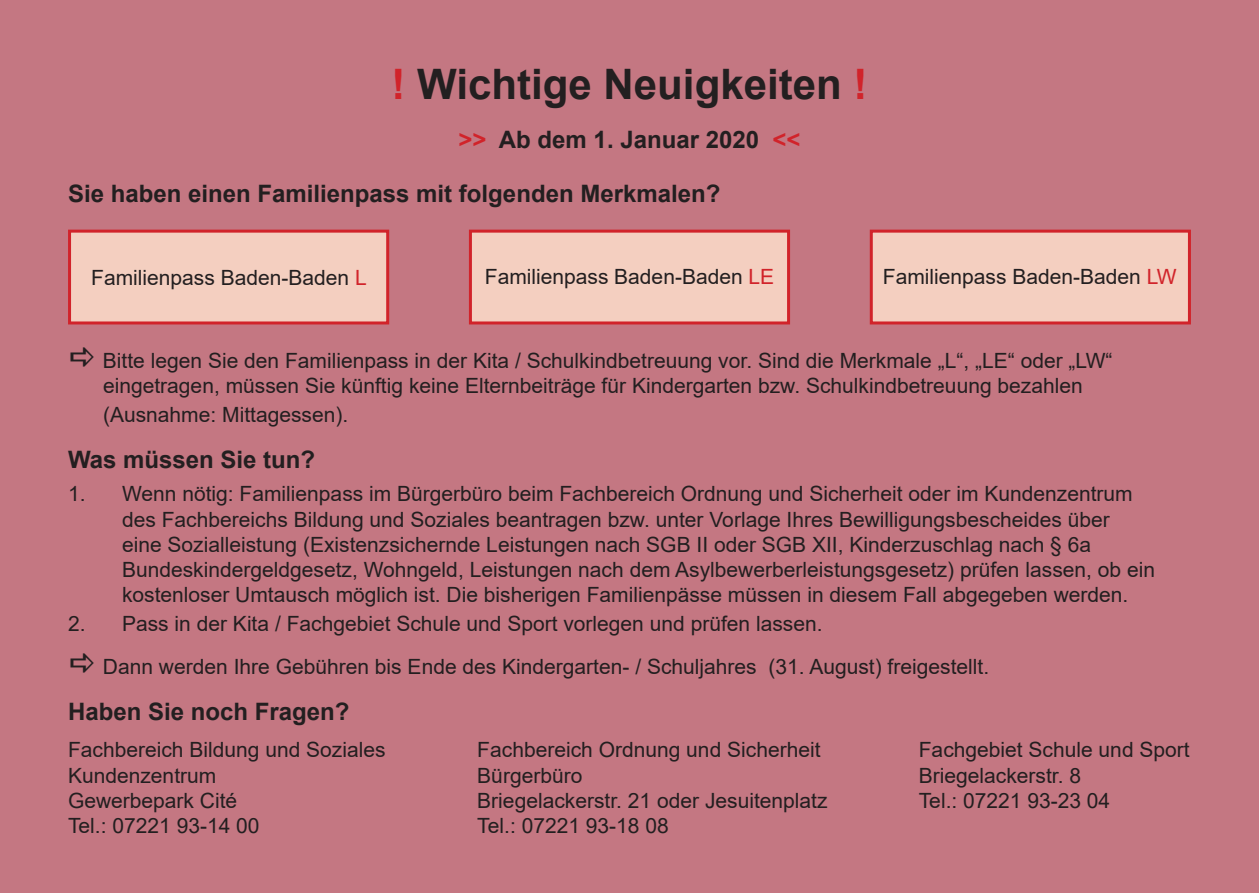
<style>
.page{position:relative;width:1259px;height:893px;background:#c47782}
.page>*{position:absolute;margin:0;border:0;box-sizing:border-box;transform-origin:0 0}
.t1{font:700 42px "Arial";color:#231f20}
.t2{font:700 24px "Arial";color:#231f20}
.t3{font:21px/25.2px "Arial";color:#231f20}
.s1{color:#d1232a}
</style>
<div class="page">
<div style="left:68px;top:230px;width:321px;height:94px;background:#f4cfc0;border:3px solid #d1232a"></div>
<div style="left:870px;top:230px;width:321px;height:94px;background:#f4cfc0;border:3px solid #d1232a"></div>
<div style="left:469px;top:230px;width:321px;height:94px;background:#f4cfc0;border:3px solid #d1232a"></div>
<h3 class="t1" style="left:391px;top:54px;width:477px"><span class="s1">!</span> Wichtige Neuigkeiten <span class="s1">!</span></h3>
<h4 class="t2" style="left:458px;top:123px;width:343px"><span class="s1">&gt;&gt;</span> Ab dem 1. Januar 2020 <span class="s1">&lt;&lt;</span></h4>
<h4 class="t2" style="left:68px;top:177px;width:654px">Sie haben einen Familienpass mit folgenden Merkmalen?</h4>
<p class="t3" style="left:91px;top:265px;width:277px">Familienpass Baden-Baden <span class="s1">L</span></p>
<p class="t3" style="left:485px;top:264px;width:291px">Familienpass Baden-Baden <span class="s1">LE</span></p>
<p class="t3" style="left:883px;top:263px;width:295px">Familienpass Baden-Baden <span class="s1">LW</span></p>
<p class="t3" style="left:103px;top:348px;width:1011px">Bitte legen Sie den Familienpass in der Kita / Schulkindbetreuung vor. Sind die Merkmale „L“, „LE“ oder „LW“ eingetragen, müssen Sie künftig keine Elternbeiträge für Kindergarten bzw. Schulkindbetreuung bezahlen</p>
<p class="t3" style="left:103px;top:402px;width:247px">(Ausnahme: Mittagessen).</p>
<h4 class="t2" style="left:68px;top:442px;width:249px">Was müssen Sie tun?</h4>
<p class="t3" style="left:122px;top:481px;width:1034px;text-indent:-54px">1. Wenn nötig: Familienpass im Bürgerbüro beim Fachbereich Ordnung und Sicherheit oder im Kundenzentrum des Fachbereichs Bildung und Soziales beantragen bzw. unter Vorlage Ihres Bewilligungsbescheides über<br>eine Sozialleistung (Existenzsichernde Leistungen nach SGB II oder SGB XII, Kinderzuschlag nach § 6a Bundeskindergeldgesetz, Wohngeld, Leistungen nach dem Asylbewerberleistungsgesetz) prüfen lassen, ob ein kostenloser Umtausch möglich ist. Die bisherigen Familienpässe müssen in diesem Fall abgegeben werden.</p>
<p class="t3" style="left:68px;top:611px;width:756px">2. Pass in der Kita / Fachgebiet Schule und Sport vorlegen und prüfen lassen.</p>
<p class="t3" style="left:103px;top:654px;width:887px">Dann werden Ihre Gebühren bis Ende des Kindergarten- / Schuljahres (31. August) freigestellt.</p>
<h4 class="t2" style="left:68px;top:695px;width:283px">Haben Sie noch Fragen?</h4>
<p class="t3" style="left:477px;top:737px;width:352px">Fachbereich Ordnung und Sicherheit<br>Bürgerbüro<br>Briegelackerstr. 21 oder Jesuitenplatz<br>Tel.: 07221 93-18 08</p>
<p class="t3" style="left:919px;top:737px;width:272px">Fachgebiet Schule und Sport<br>Briegelackerstr. 8<br>Tel.: 07221 93-23 04</p>
<p class="t3" style="left:68px;top:737px;width:319px">Fachbereich Bildung und Soziales<br>Kundenzentrum<br>Gewerbepark Cité<br>Tel.: 07221 93-14 00</p>
</div>
